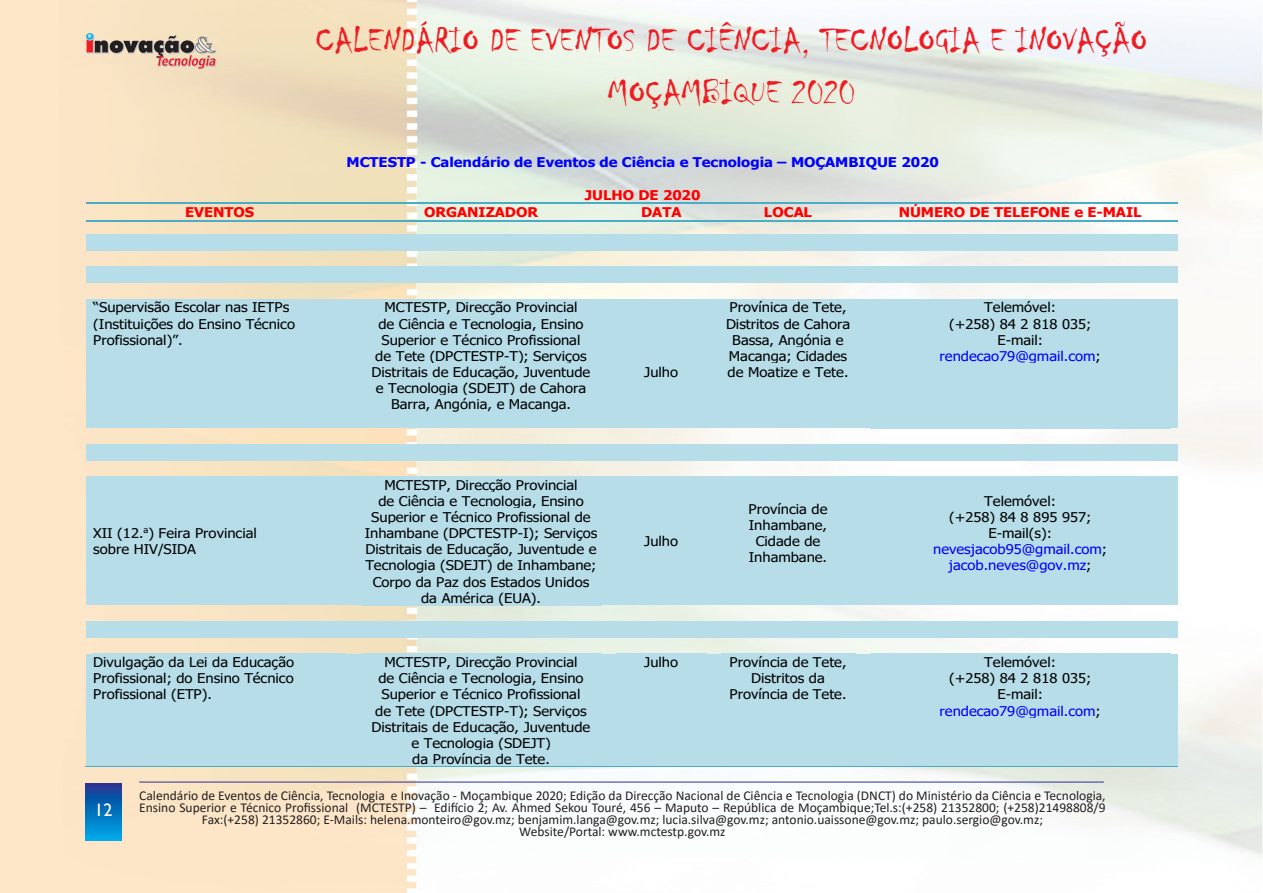
<style>
.page{position:relative;width:1263px;height:893px;background:#fff}
.page>*{position:absolute;margin:0;border:0;box-sizing:border-box;transform-origin:0 0}
.t1{font:36.3px/52.5px "Chiller";color:#ee1d23;text-align:center}
.t2{font:18px "Gill Sans";color:#fff}
.t3{font:13.5px/12px "Calibri";color:#231f20;text-align:center}
.t4{font:13.35px/16px "Tahoma";color:#000;text-align:center;scale:1.1 1}
.t5{font:13.35px/16px "Tahoma";color:#00f;text-align:center;scale:1.1 1}
.t6{font:700 13.35px "Tahoma";color:#00f;scale:1.1 1}
.t7{font:700 13.35px "Tahoma";color:#f00;scale:1.1 1}
.s1{color:#00f}
.s2{color:#000}
</style>
<div class="page">
<img style="left:0;top:0;width:1263px;height:893px">
<svg style="left:85px;top:783px;width:36px;height:58px;background:#0770bc"></svg>
<hr style="left:139px;top:782px;width:965px;height:1px;background:#2e3092">
<svg style="left:86px;top:33px;width:130px;height:35px;background:#c1a796"></svg>
<hr style="left:86px;top:203px;width:267px;height:1px;background:#4bacc6">
<hr style="left:355px;top:203px;width:254px;height:1px;background:#4bacc6">
<hr style="left:610px;top:203px;width:104px;height:1px;background:#4bacc6">
<hr style="left:715px;top:203px;width:147px;height:1px;background:#4bacc6">
<hr style="left:864px;top:203px;width:314px;height:1px;background:#4bacc6">
<hr style="left:86px;top:220px;width:267px;height:1px;background:#4bacc6">
<hr style="left:355px;top:220px;width:254px;height:1px;background:#4bacc6">
<hr style="left:610px;top:220px;width:104px;height:1px;background:#4bacc6">
<hr style="left:715px;top:220px;width:147px;height:1px;background:#4bacc6">
<hr style="left:864px;top:220px;width:314px;height:1px;background:#4bacc6">
<div style="left:86px;top:235px;width:267px;height:16px;background:#b6dde8"></div>
<div style="left:353px;top:235px;width:256px;height:16px;background:#b6dde8"></div>
<div style="left:609px;top:235px;width:105px;height:16px;background:#b6dde8"></div>
<div style="left:714px;top:235px;width:148px;height:16px;background:#b6dde8"></div>
<div style="left:862px;top:235px;width:316px;height:16px;background:#b6dde8"></div>
<div style="left:86px;top:267px;width:267px;height:16px;background:#b6dde8"></div>
<div style="left:353px;top:267px;width:256px;height:16px;background:#b6dde8"></div>
<div style="left:609px;top:267px;width:105px;height:16px;background:#b6dde8"></div>
<div style="left:714px;top:267px;width:148px;height:16px;background:#b6dde8"></div>
<div style="left:862px;top:267px;width:316px;height:16px;background:#b6dde8"></div>
<div style="left:86px;top:299px;width:267px;height:129px;background:#b6dde8"></div>
<div style="left:353px;top:299px;width:256px;height:129px;background:#b6dde8"></div>
<div style="left:609px;top:299px;width:105px;height:129px;background:#b6dde8"></div>
<div style="left:714px;top:299px;width:148px;height:129px;background:#b6dde8"></div>
<div style="left:862px;top:299px;width:316px;height:129px;background:#b6dde8"></div>
<div style="left:86px;top:444px;width:267px;height:16px;background:#b6dde8"></div>
<div style="left:353px;top:444px;width:256px;height:16px;background:#b6dde8"></div>
<div style="left:609px;top:444px;width:105px;height:16px;background:#b6dde8"></div>
<div style="left:714px;top:444px;width:148px;height:16px;background:#b6dde8"></div>
<div style="left:862px;top:444px;width:316px;height:16px;background:#b6dde8"></div>
<div style="left:86px;top:476px;width:267px;height:129px;background:#b6dde8"></div>
<div style="left:353px;top:476px;width:256px;height:129px;background:#b6dde8"></div>
<div style="left:609px;top:476px;width:105px;height:129px;background:#b6dde8"></div>
<div style="left:714px;top:476px;width:148px;height:129px;background:#b6dde8"></div>
<div style="left:862px;top:476px;width:316px;height:129px;background:#b6dde8"></div>
<div style="left:86px;top:622px;width:267px;height:16px;background:#b6dde8"></div>
<div style="left:353px;top:622px;width:256px;height:16px;background:#b6dde8"></div>
<div style="left:609px;top:622px;width:105px;height:16px;background:#b6dde8"></div>
<div style="left:714px;top:622px;width:148px;height:16px;background:#b6dde8"></div>
<div style="left:862px;top:622px;width:316px;height:16px;background:#b6dde8"></div>
<div style="left:86px;top:654px;width:267px;height:113px;background:#b6dde8"></div>
<div style="left:353px;top:654px;width:256px;height:113px;background:#b6dde8"></div>
<div style="left:609px;top:654px;width:105px;height:113px;background:#b6dde8"></div>
<div style="left:714px;top:654px;width:148px;height:113px;background:#b6dde8"></div>
<div style="left:862px;top:654px;width:316px;height:113px;background:#b6dde8"></div>
<h1 class="t1" style="left:315px;top:16px;width:833px">CALENDÁRIO DE EVENTOS DE CIÊNCIA, TECNOLOGIA E INOVAÇÃO<br>MOÇAMBIQUE 2020</h1>
<p class="t6" style="left:346px;top:153px;width:540px">MCTESTP - Calendário de Eventos de Ciência e Tecnologia – MOÇAMBIQUE 2020</p>
<p class="t7" style="left:585px;top:185px;width:107px">JULHO DE 2020</p>
<p class="t7" style="left:185px;top:203px;width:65px">EVENTOS</p>
<p class="t7" style="left:424px;top:203px;width:105px">ORGANIZADOR</p>
<p class="t7" style="left:641px;top:203px;width:38px">DATA</p>
<p class="t7" style="left:764px;top:203px;width:45px">LOCAL</p>
<p class="t7" style="left:899px;top:203px;width:222px">NÚMERO DE TELEFONE e E-MAIL</p>
<p class="t4" style="left:93px;top:300px;width:185px;text-align:left">“Supervisão Escolar nas IETPs (Instituições do Ensino Técnico<br>Profissional)”.</p>
<p class="t4" style="left:372px;top:300px;width:200px">MCTESTP, Direcção Provincial<br>de Ciência e Tecnologia, Ensino<br>Superior e Técnico Profissional<br>de Tete (DPCTESTP-T); Serviços<br>Distritais de Educação, Juventude e Tecnologia (SDEJT) de Cahora<br>Barra, Angónia, e Macanga.</p>
<p class="t4" style="left:93px;top:526px;width:150px;text-align:left">XII (12.<sup>a</sup>) Feira Provincial sobre HIV/SIDA</p>
<p class="t4" style="left:365px;top:478px;width:213px">MCTESTP, Direcção Provincial<br>de Ciência e Tecnologia, Ensino<br>Superior e Técnico Profissional de<br>Inhambane (DPCTESTP-I); Serviços<br>Distritais de Educação, Juventude e<br>Tecnologia (SDEJT) de Inhambane;<br>Corpo da Paz dos Estados Unidos da América (EUA).</p>
<p class="t4" style="left:644px;top:365px;width:32px">Julho</p>
<p class="t4" style="left:644px;top:534px;width:32px">Julho</p>
<p class="t4" style="left:726px;top:300px;width:114px">Provínica de Tete,<br>Distritos de Cahora<br>Bassa, Angónia e<br>Macanga; Cidades de Moatize e Tete.</p>
<p class="t4" style="left:940px;top:300px;width:148px">Telemóvel:<br>(+258) 84 2 818 035;<br>E-mail: <span class="s1">rendecao79@gmail.com</span>;</p>
<p class="t4" style="left:748px;top:502px;width:73px">Província de<br>Inhambane,<br>Cidade de<br>Inhambane.</p>
<p class="t5" style="left:933px;top:494px;width:160px"><span class="s2">Telemóvel:<br>(+258) 84 8 895 957;<br>E-mail(s): </span>nevesjacob95@gmail.com<span class="s2">; </span>jacob.neves@gov.mz<span class="s2">;</span></p>
<p class="t4" style="left:93px;top:655px;width:184px;text-align:justify">Divulgação da Lei da Educação Profissional; do Ensino Técnico Profissional (ETP).</p>
<p class="t4" style="left:372px;top:655px;width:200px">MCTESTP, Direcção Provincial<br>de Ciência e Tecnologia, Ensino<br>Superior e Técnico Profissional<br>de Tete (DPCTESTP-T); Serviços<br>Distritais de Educação, Juventude e Tecnologia (SDEJT)<br>da Província de Tete.</p>
<p class="t4" style="left:644px;top:655px;width:32px">Julho</p>
<p class="t4" style="left:729px;top:655px;width:108px">Província de Tete,<br>Distritos da<br>Província de Tete.</p>
<p class="t4" style="left:940px;top:655px;width:148px">Telemóvel:<br>(+258) 84 2 818 035;<br>E-mail: <span class="s1">rendecao79@gmail.com</span>;</p>
<h2 class="t2" style="left:94px;top:800px;width:19px">12</h2>
<p class="t3" style="left:139px;top:789px;width:968px">Calendário de Eventos de Ciência, Tecnologia e Inovação - Moçambique 2020; Edição da Direcção Nacional de Ciência e Tecnologia (DNCT) do Ministério da Ciência e Tecnologia, Ensino Superior e Técnico Profissional (MCTESTP) – Edifício 2; Av. Ahmed Sekou Touré, 456 – Maputo – República de Moçambique;Tel.s:(+258) 21352800; (+258)21498808/9<br>Fax:(+258) 21352860; E-Mails: helena.monteiro@gov.mz; benjamim.langa@gov.mz; lucia.silva@gov.mz; antonio.uaissone@gov.mz; paulo.sergio@gov.mz;<br>Website/Portal: www.mctestp.gov.mz</p>
</div>
